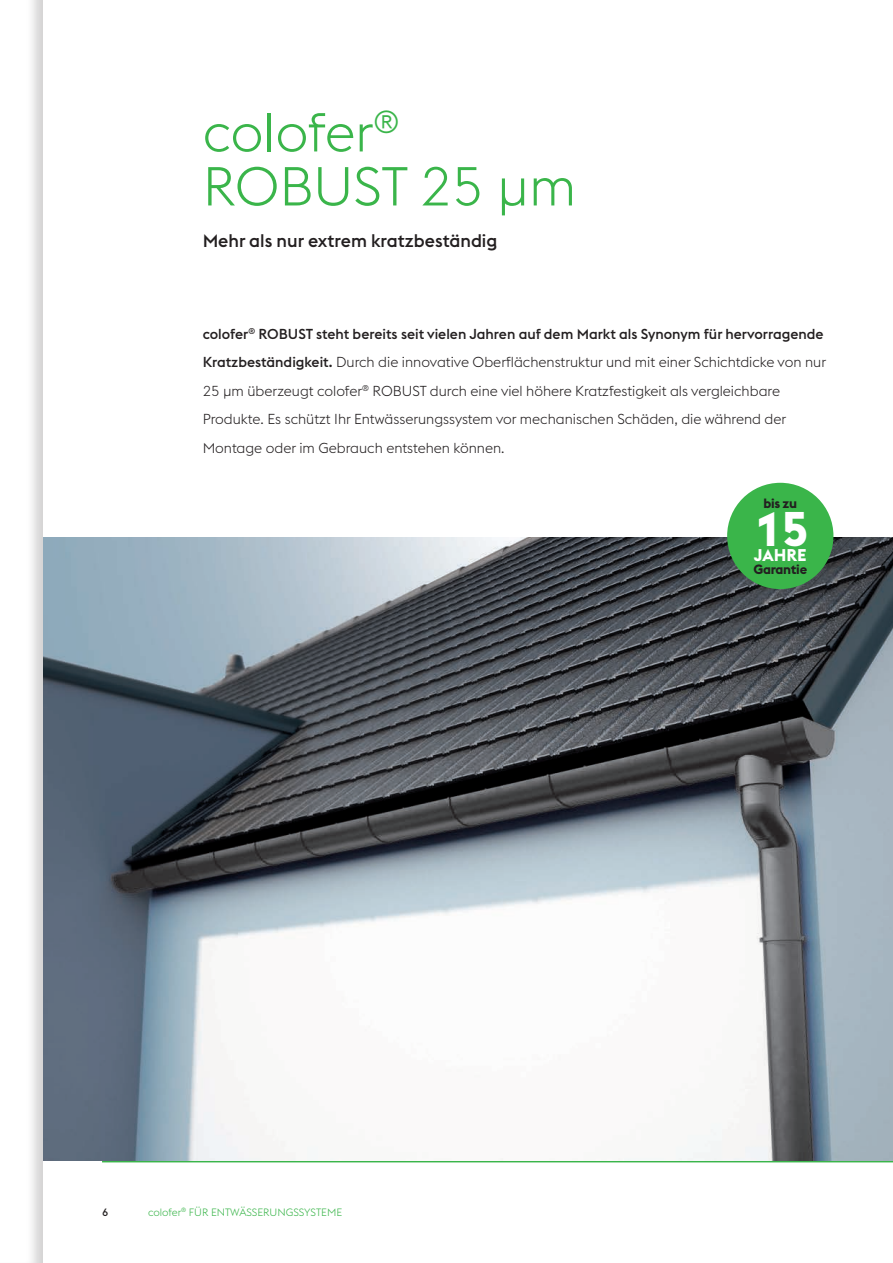
<style>
.page{position:relative;width:893px;height:1263px;background:#fff}
.page>*{position:absolute;margin:0;border:0;box-sizing:border-box;transform-origin:0 0}
.t1{font:300 54px/54px "voestalpine";color:#3ab54a}
.t2{font:700 48px "voestalpine";color:#fff}
.t3{font:500 18px "voestalpine";color:#231f20}
.t4{font:700 16.8px "voestalpine";color:#fff}
.t5{font:300 14.25px/28.5px "voestalpine";color:#231f20}
.t6{font:700 13.35px "voestalpine";letter-spacing:-.02em;color:#231f20}
.t7{font:300 10.5px "voestalpine";color:#3ab54a}
.t8{font:500 10.5px "voestalpine";color:#231f20}
.s1{font-weight:500}
</style>
<div class="page">
<hr style="left:102px;top:1161px;width:791px;height:1px;background:#3ab54a">
<img style="left:45px;top:537px;width:848px;height:624px">
<div style="left:727px;top:483px;width:106px;height:106px;background:#3ab54a;border-radius:50%"></div>
<div style="left:0;top:0;width:45px;height:1263px;background:#231f20;opacity:.2"></div>
<h1 class="t1" style="left:203px;top:106px;width:375px">colofer<sup>®<br></sup>ROBUST 25 µm</h1>
<p class="t3" style="left:203px;top:230px;width:296px">Mehr als nur extrem kratzbeständig</p>
<p class="t5" style="left:203px;top:320px;width:625px"><span class="s1">colofer</span><sup>®</sup> <span class="s1">ROBUST steht bereits seit vielen Jahren auf dem Markt als Synonym für hervorragende Kratzbeständigkeit.</span> Durch die innovative Oberflächenstruktur und mit einer Schichtdicke von nur 25 µm überzeugt colofer<sup>®</sup> ROBUST durch eine viel höhere Kratzfestigkeit als vergleichbare Produkte. Es schützt Ihr Entwässerungssystem vor mechanischen Schäden, die während der Montage oder im Gebrauch entstehen können.</p>
<p class="t8" style="left:102px;top:1205px;width:8px">6</p>
<p class="t7" style="left:148px;top:1206px;width:195px">colofer<sup>®</sup> FÜR ENTWÄSSERUNGSSYSTEME</p>
<p class="t6" style="left:763px;top:495px;width:35px">bis zu</p>
<h2 class="t2" style="left:754px;top:498px;width:57px">15</h2>
<p class="t4" style="left:754px;top:544px;width:54px">JAHRE</p>
<p class="t6" style="left:753px;top:561px;width:55px">Garantie</p>
</div>
